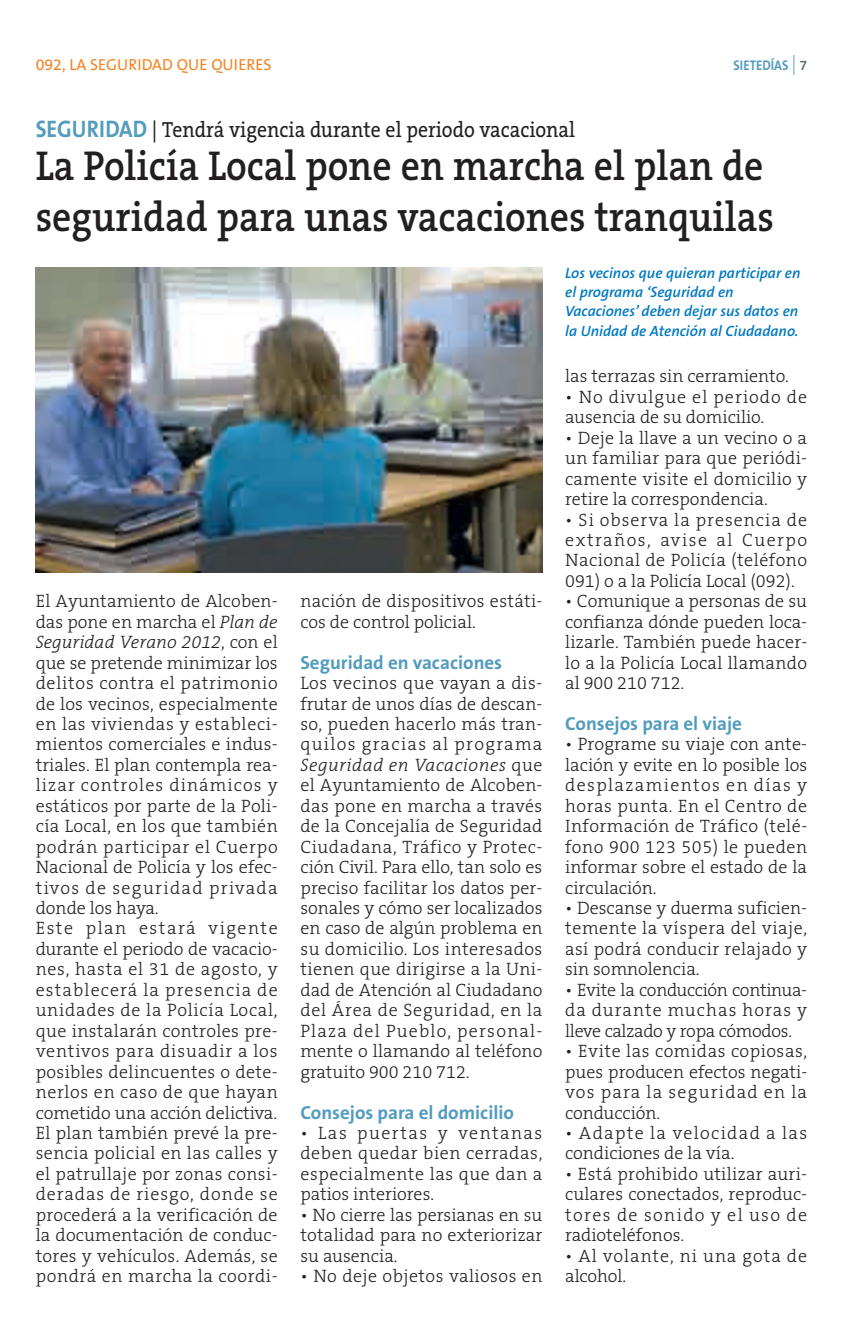
<style>
.page{position:relative;width:856px;height:1335px;background:#fff}
.page>*{position:absolute;margin:0;border:0;box-sizing:border-box;transform-origin:0 0}
.t1{font:600 42px/50.4px "The Serif B6";color:#231f20;scale:.9 1}
.t2{font:22px "The Serif B5 Plain";color:#231f20;scale:.9 1}
.t3{font:700 19px "The Sans B7";color:#529cbe}
.t4{font:300 18px/20.4px "The Serif B3";letter-spacing:.015em;color:#231f20;text-align:justify}
.t5{font:300 18px/20.4px "The Serif B3";letter-spacing:.06em;color:#231f20}
.t6{font:300 18px/20.4px "The Serif B3";letter-spacing:.055em;color:#231f20}
.t7{font:16px "The Sans B5 Plain";color:#f58220}
.t8{font:italic 600 15px/19px "The Sans B6";color:#0079c2}
.t9{font:700 14px "The Sans B7";color:#529cbe;scale:.9 1}
.s1{font-family:"The Sans B3";font-weight:300;font-size:20px}
.s2{font-family:"The Sans B6";font-weight:600;color:#5d6e65}
.s3{font-family:"The Sans B7";font-weight:700;font-size:24px;color:#529cbe}
.s4{font-style:italic}
</style>
<div class="page">
<img style="left:35px;top:267px;width:508px;height:306px">
<p class="t7" style="left:36px;top:58px;width:237px">092, LA SEGURIDAD QUE QUIERES</p>
<p class="t9" style="left:733px;top:59px;width:83px">SIETEDÍAS <span class="s1">|</span> <span class="s2">7</span></p>
<p class="t2" style="left:36px;top:120px;width:600px"><span class="s3">SEGURIDAD</span> | Tendrá vigencia durante el periodo vacacional</p>
<p class="t1" style="left:36px;top:144px;width:821px">La Policía Local pone en marcha el plan de seguridad para unas vacaciones tranquilas</p>
<p class="t8" style="left:565px;top:265px;width:237px">Los vecinos que quieran participar en el programa ‘Seguridad en Vacaciones’ deben dejar sus datos en la Unidad de Atención al Ciudadano.</p>
<p class="t4" style="left:36px;top:592px;width:243px;text-align:left">El Ayuntamiento de Alcoben&shy;das pone en marcha el <span class="s4">Plan de<br>Seguridad Verano 2012</span>, con el que se pretende minimizar los delitos contra el patrimonio de los vecinos, especialmente en las viviendas y estableci&shy;mientos comerciales e indus&shy;triales. El plan contempla rea&shy;lizar controles dinámicos y estáticos por parte de la Poli&shy;cía Local, en los que también podrán participar el Cuerpo<br>Nacional de Policía y los efec&shy;tivos de seguridad privada donde los haya.<br>Este plan estará vigente durante el periodo de vacacio&shy;nes, hasta el 31 de agosto, y establecerá la presencia de unidades de la Policía Local, que instalarán controles pre&shy;ventivos para disuadir a los posibles delincuentes o dete&shy;nerlos en caso de que hayan cometido una acción delictiva.<br>El plan también prevé la pre&shy;sencia policial en las calles y el patrullaje por zonas consi&shy;deradas de riesgo, donde se procederá a la verificación de la documentación de conduc&shy;tores y vehículos. Además, se pondrá en marcha la coordi-</p>
<p class="t4" style="left:300px;top:592px;width:243px">nación de dispositivos estáti&shy;cos de control policial.</p>
<p class="t3" style="left:300px;top:654px;width:203px">Seguridad en vacaciones</p>
<p class="t4" style="left:300px;top:674px;width:243px">Los vecinos que vayan a dis&shy;frutar de unos días de descan&shy;so, pueden hacerlo más tran&shy;quilos gracias al programa <span class="s4">Seguridad en Vacaciones</span> que el Ayuntamiento de Alcoben&shy;das pone en marcha a través de la Concejalía de Seguridad Ciudadana, Tráfico y Protec&shy;ción Civil. Para ello, tan solo es preciso facilitar los datos per&shy;sonales y cómo ser localizados en caso de algún problema en su domicilio. Los interesados tienen que dirigirse a la Uni&shy;dad de Atención al Ciudadano del Área de Seguridad, en la Plaza del Pueblo, personal&shy;mente o llamando al teléfono gratuito 900 210 712.</p>
<p class="t3" style="left:300px;top:1103px;width:215px">Consejos para el domicilio</p>
<p class="t4" style="left:300px;top:1123px;width:243px">• Las puertas y ventanas deben quedar bien cerradas, especialmente las que dan a patios interiores.</p>
<p class="t4" style="left:300px;top:1205px;width:243px">• No cierre las persianas en su totalidad para no exteriorizar su ausencia.</p>
<p class="t4" style="left:300px;top:1267px;width:243px">• No deje objetos valiosos en</p>
<p class="t4" style="left:565px;top:367px;width:225px">las terrazas sin cerramiento.</p>
<p class="t4" style="left:565px;top:388px;width:243px">• No divulgue el periodo de ausencia de su domicilio.</p>
<p class="t4" style="left:565px;top:428px;width:243px">• Deje la llave a un vecino o a un familiar para que periódi&shy;camente visite el domicilio y retire la correspondencia.</p>
<p class="t4" style="left:565px;top:510px;width:243px">• Si observa la presencia de extraños, avise al Cuerpo Nacional de Policía (teléfono 091) o a la Policía Local (092).</p>
<p class="t4" style="left:565px;top:592px;width:243px">• Comunique a personas de su confianza dónde pueden loca&shy;lizarle. También puede hacer&shy;lo a la Policía Local llamando al 900 210 712.</p>
<p class="t3" style="left:565px;top:715px;width:178px">Consejos para el viaje</p>
<p class="t4" style="left:565px;top:735px;width:243px">• Programe su viaje con ante&shy;lación y evite en lo posible los desplazamientos en días y horas punta. En el Centro de Información de Tráfico (telé&shy;fono 900 123 505) le pueden informar sobre el estado de la circulación.</p>
<p class="t4" style="left:565px;top:899px;width:243px">• Descanse y duerma suficien&shy;temente la víspera del viaje, así podrá conducir relajado y sin somnolencia.</p>
<p class="t4" style="left:565px;top:980px;width:243px">• Evite la conducción continua&shy;da durante muchas horas y lleve calzado y ropa cómodos.</p>
<p class="t4" style="left:565px;top:1042px;width:243px">• Evite las comidas copiosas, pues producen efectos negati&shy;vos para la seguridad en la conducción.</p>
<p class="t5" style="left:565px;top:1123px;width:243px">• Adapte la velocidad a las condiciones de la vía.</p>
<p class="t4" style="left:565px;top:1164px;width:243px">• Está prohibido utilizar auri&shy;culares conectados, reproduc&shy;tores de sonido y el uso de radioteléfonos.</p>
<p class="t6" style="left:565px;top:1246px;width:243px">• Al volante, ni una gota de alcohol.</p>
</div>
